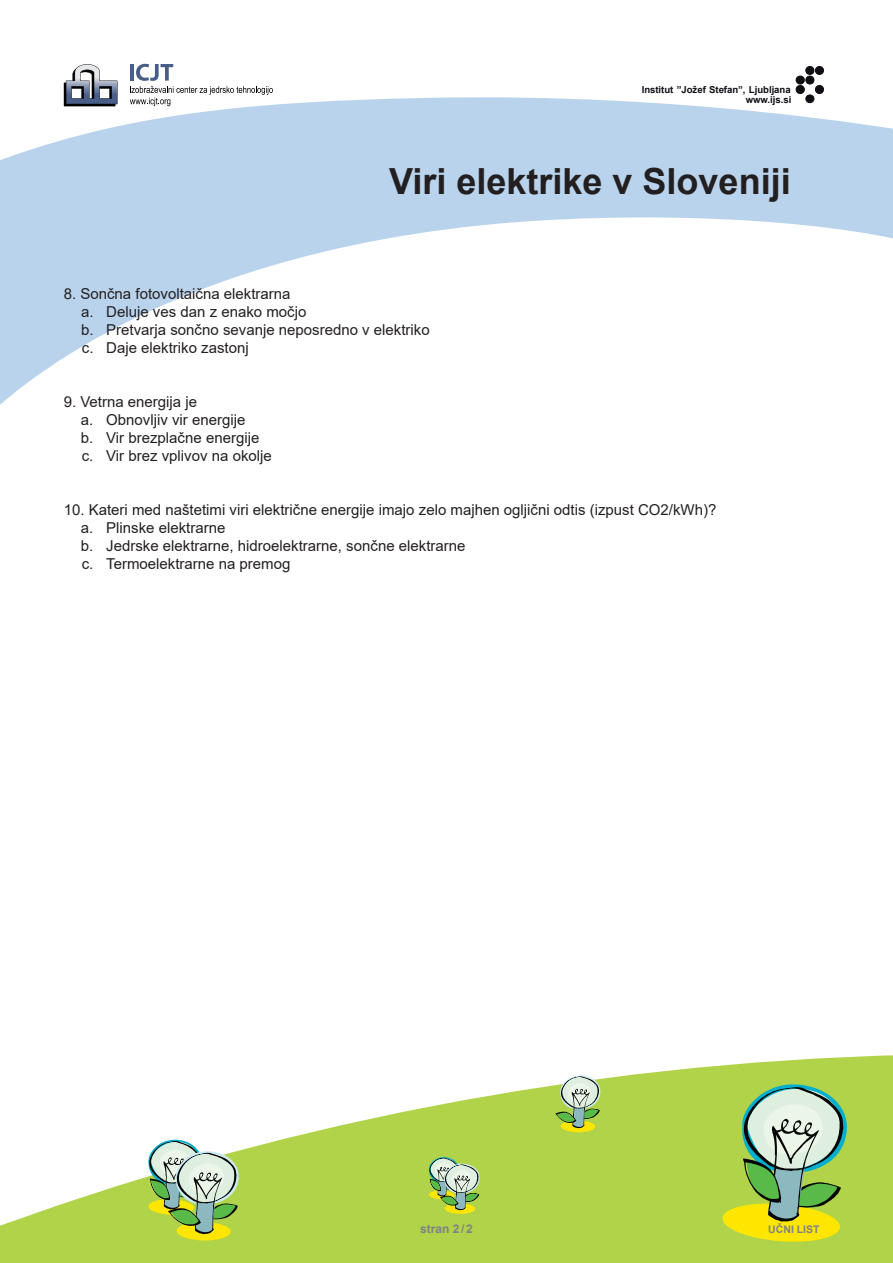
<style>
.page{position:relative;width:893px;height:1263px;background:#fff}
.page>*{position:absolute;margin:0;border:0;box-sizing:border-box;transform-origin:0 0}
.t1{font:700 36px "Arial";color:#231f20}
.t2{font:15px/18px "Arial";color:#231f20}
.t3{font:700 12px "Arial";color:#808285}
.t4{font:700 10.5px "Arial";color:#808285}
.t5{font:700 9.6px/9.3px "Arial";letter-spacing:-.005em;color:#100d13;text-align:right}
</style>
<div class="page">
<svg style="left:0;top:1055px;width:893px;height:208px;fill:#b1d349"></svg>
<div style="left:177px;top:1222px;width:54px;height:19px;background:#ffe601;border-radius:50%"></div>
<svg style="left:147px;top:1139px;width:92px;height:95px;background:#afc893"></svg>
<div style="left:445px;top:1203px;width:30px;height:11px;background:#ffe601;border-radius:50%"></div>
<svg style="left:428px;top:1157px;width:52px;height:53px;background:#a5c17f"></svg>
<div style="left:561px;top:1120px;width:34px;height:12px;background:#ffe601;border-radius:50%"></div>
<svg style="left:555px;top:1075px;width:46px;height:53px;background:#aec68d"></svg>
<svg style="left:722px;top:1084px;width:126px;height:160px;background:#a9c66c"></svg>
<svg style="left:0;top:96px;width:893px;height:309px"></svg>
<svg style="left:64px;top:64px;width:53px;height:42px"></svg>
<svg style="left:130px;top:64px;width:143px;height:42px"></svg>
<svg style="left:796px;top:66px;width:28px;height:37px"></svg>
<p class="t5" style="left:642px;top:86px;width:151px">Institut ”Jožef Stefan”, Ljubljana www.ijs.si</p>
<h1 class="t1" style="left:389px;top:156px;width:403px">Viri elektrike v Sloveniji</h1>
<p class="t2" style="left:81px;top:285px;width:350px;text-indent:-17px">8. Sončna fotovoltaična elektrarna<br>a. Deluje ves dan z enako močjo<br>b. Pretvarja sončno sevanje neposredno v elektriko c. Daje elektriko zastonj</p>
<p class="t2" style="left:81px;top:393px;width:192px;text-indent:-17px">9. Vetrna energija je<br>a. Obnovljiv vir energije<br>b. Vir brezplačne energije c. Vir brez vplivov na okolje</p>
<p class="t2" style="left:81px;top:501px;width:637px;text-indent:-17px">10. Kateri med naštetimi viri električne energije imajo zelo majhen ogljični odtis (izpust CO2/kWh)? a. Plinske elektrarne<br>b. Jedrske elektrarne, hidroelektrarne, sončne elektrarne<br>c. Termoelektrarne na premog</p>
<p class="t3" style="left:420px;top:1220px;width:54px">stran 2/2</p>
<p class="t4" style="left:768px;top:1222px;width:53px">UČNI LIST</p>
</div>
